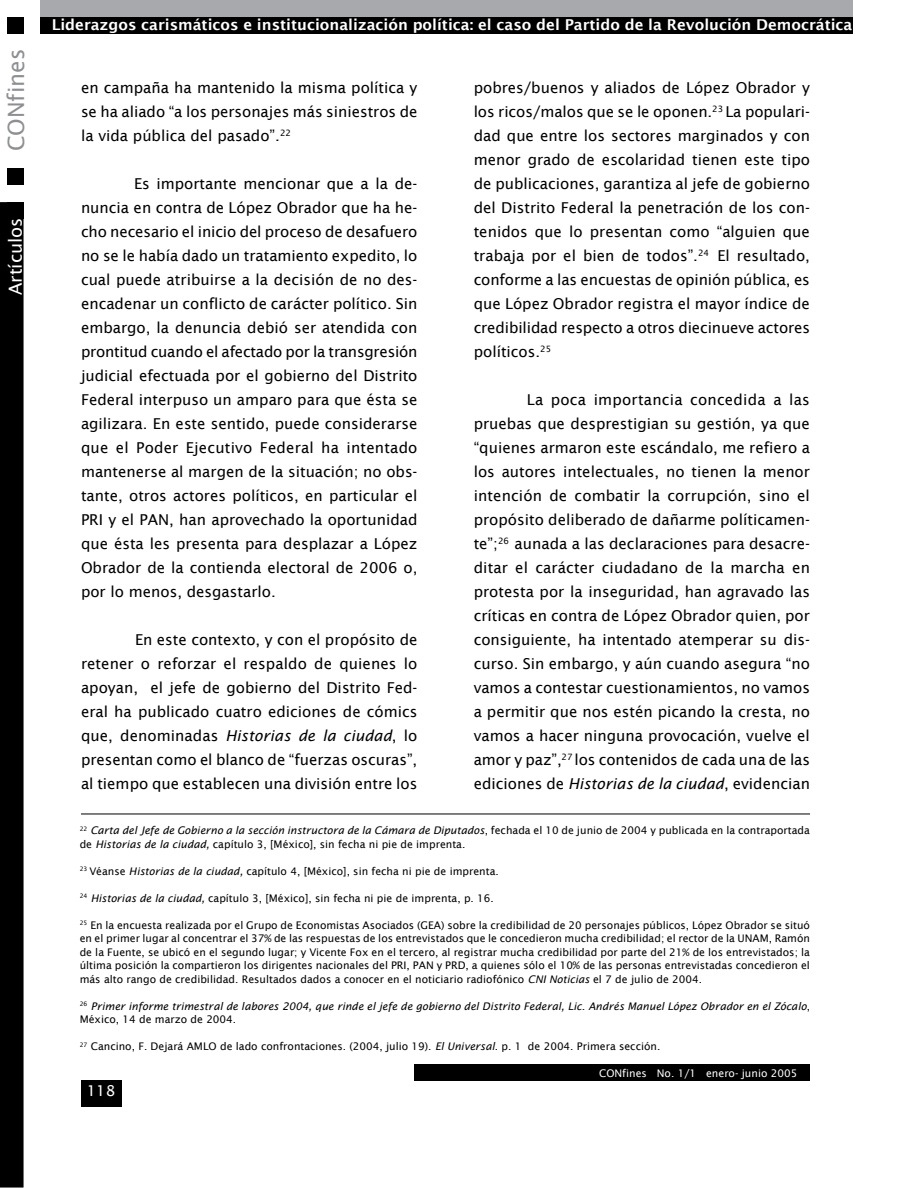
<style>
.page{position:relative;width:918px;height:1188px;background:#fff}
.page>*{position:absolute;margin:0;border:0;box-sizing:border-box;transform-origin:0 0}
.t1{font:22.5px "Lucida Sans";color:#8d8f92}
.t2{font:18px "Lucida Sans";color:#fff}
.t3{font:15px/24px "Lucida Sans";color:#000;text-align:justify}
.t4{font:600 15px "Lucida Sans";color:#fff}
.t5{font:15px "Lucida Sans";color:#fff}
.t6{font:10.5px/13.5px "Lucida Sans";color:#000}
.t7{font:italic 10.5px/13.5px "Lucida Sans";color:#000}
.t8{font:10.5px "Lucida Sans";color:#fff}
.s1{font-style:italic}
.s2{font-style:normal}
</style>
<div class="page">
<div style="left:81px;top:1080px;width:40px;height:27px;background:#000"></div>
<div style="left:414px;top:1064px;width:396px;height:17px;background:#000"></div>
<div style="left:40px;top:17px;width:813px;height:17px;background:#000"></div>
<div style="left:40px;top:0;width:813px;height:17px;background:#a7a9ac"></div>
<div style="left:7px;top:17px;width:17px;height:17px;background:#000"></div>
<div style="left:0;top:202px;width:24px;height:986px;background:#000"></div>
<div style="left:7px;top:168px;width:17px;height:17px;background:#000"></div>
<hr style="left:81px;top:814px;width:729px;height:1px;background:#000">
<h1 class="t1" style="left:3px;top:151px;width:104px;rotate:-90deg">CONfines</h1>
<p class="t2" style="left:5px;top:295px;width:79px;rotate:-90deg">Artículos</p>
<p class="t4" style="left:52px;top:16px;width:802px">Liderazgos carismáticos e institucionalización política: el caso del Partido de la Revolución Democrática</p>
<p class="t3" style="left:81px;top:75px;width:338px">en campaña ha mantenido la misma política y se ha aliado “a los personajes más siniestros de la vida pública del pasado”.<sup>22</sup></p>
<p class="t3" style="left:81px;top:171px;width:338px;text-indent:53px">Es importante mencionar que a la de&shy;nuncia en contra de López Obrador que ha he&shy;cho necesario el inicio del proceso de desafuero no se le había dado un tratamiento expedito, lo cual puede atribuirse a la decisión de no des&shy;encadenar un conflicto de carácter político. Sin embargo, la denuncia debió ser atendida con prontitud cuando el afectado por la transgresión judicial efectuada por el gobierno del Distrito Federal interpuso un amparo para que ésta se agilizara. En este sentido, puede considerarse que el Poder Ejecutivo Federal ha intentado mantenerse al margen de la situación; no obs&shy;tante, otros actores políticos, en particular el PRI y el PAN, han aprovechado la oportunidad que ésta les presenta para desplazar a López Obrador de la contienda electoral de 2006 o, por lo menos, desgastarlo.</p>
<p class="t3" style="left:81px;top:627px;width:338px;text-indent:54px">En este contexto, y con el propósito de retener o reforzar el respaldo de quienes lo apoyan, el jefe de gobierno del Distrito Fed&shy;eral ha publicado cuatro ediciones de cómics que, denominadas <span class="s1">Historias de la ciudad</span>, lo presentan como el blanco de “fuerzas oscuras”, al tiempo que establecen una división entre los</p>
<p class="t3" style="left:474px;top:75px;width:338px">pobres/buenos y aliados de López Obrador y los ricos/malos que se le oponen.<sup>23</sup> La populari&shy;dad que entre los sectores marginados y con menor grado de escolaridad tienen este tipo de publicaciones, garantiza al jefe de gobierno del Distrito Federal la penetración de los con&shy;tenidos que lo presentan como “alguien que trabaja por el bien de todos”.<sup>24</sup> El resultado, conforme a las encuestas de opinión pública, es que López Obrador registra el mayor índice de credibilidad respecto a otros diecinueve actores políticos.<sup>25</sup></p>
<p class="t3" style="left:474px;top:387px;width:338px;text-indent:53px">La poca importancia concedida a las pruebas que desprestigian su gestión, ya que “quienes armaron este escándalo, me refiero a los autores intelectuales, no tienen la menor intención de combatir la corrupción, sino el propósito deliberado de dañarme políticamen&shy;te”;<sup>26</sup> aunada a las declaraciones para desacre&shy;ditar el carácter ciudadano de la marcha en protesta por la inseguridad, han agravado las críticas en contra de López Obrador quien, por consiguiente, ha intentado atemperar su dis&shy;curso. Sin embargo, y aún cuando asegura “no vamos a contestar cuestionamientos, no vamos a permitir que nos estén picando la cresta, no vamos a hacer ninguna provocación, vuelve el amor y paz”,<sup>27</sup> los contenidos de cada una de las ediciones de <span class="s1">Historias de la ciudad</span>, evidencian</p>
<p class="t6" style="left:80px;top:824px;width:732px"><sup>22</sup> <span class="s1">Carta del Jefe de Gobierno a la sección instructora de la Cámara de Diputados</span>, fechada el 10 de junio de 2004 y publicada en la contraportada de <span class="s1">Historias de la ciudad,</span> capítulo 3, [México], sin fecha ni pie de imprenta.</p>
<p class="t6" style="left:80px;top:864px;width:421px"><sup>23</sup> Véanse <span class="s1">Historias de la ciudad,</span> capítulo 4, [México], sin fecha ni pie de imprenta.</p>
<p class="t6" style="left:80px;top:891px;width:416px"><sup>24</sup> <span class="s1">Historias de la ciudad,</span> capítulo 3, [México], sin fecha ni pie de imprenta, p. 16.</p>
<p class="t6" style="left:80px;top:918px;width:732px;text-align:justify"><sup>25</sup> En la encuesta realizada por el Grupo de Economistas Asociados (GEA) sobre la credibilidad de 20 personajes públicos, López Obrador se situó en el primer lugar al concentrar el 37% de las respuestas de los entrevistados que le concedieron mucha credibilidad; el rector de la UNAM, Ramón de la Fuente, se ubicó en el segundo lugar; y Vicente Fox en el tercero, al registrar mucha credibilidad por parte del 21% de los entrevistados; la última posición la compartieron los dirigentes nacionales del PRI, PAN y PRD, a quienes sólo el 10% de las personas entrevistadas concedieron el más alto rango de credibilidad. Resultados dados a conocer en el noticiario radiofónico <span class="s1">CNI Noticias</span> el 7 de julio de 2004.</p>
<p class="t7" style="left:80px;top:999px;width:732px"><sup>26</sup> Primer informe trimestral de labores 2004, que rinde el jefe de gobierno del Distrito Federal, Lic. Andrés Manuel López Obrador en el Zócalo<span class="s2">,<br>México, 14 de marzo de 2004.</span></p>
<p class="t6" style="left:80px;top:1040px;width:582px"><sup>27</sup> Cancino, F. Dejará AMLO de lado confrontaciones. (2004, julio 19). <span class="s1">El Universal</span>. p. 1 de 2004. Primera sección.</p>
<p class="t5" style="left:87px;top:1082px;width:30px">118</p>
<p class="t8" style="left:599px;top:1067px;width:200px">CONfines No. 1/1 enero- junio 2005</p>
</div>
